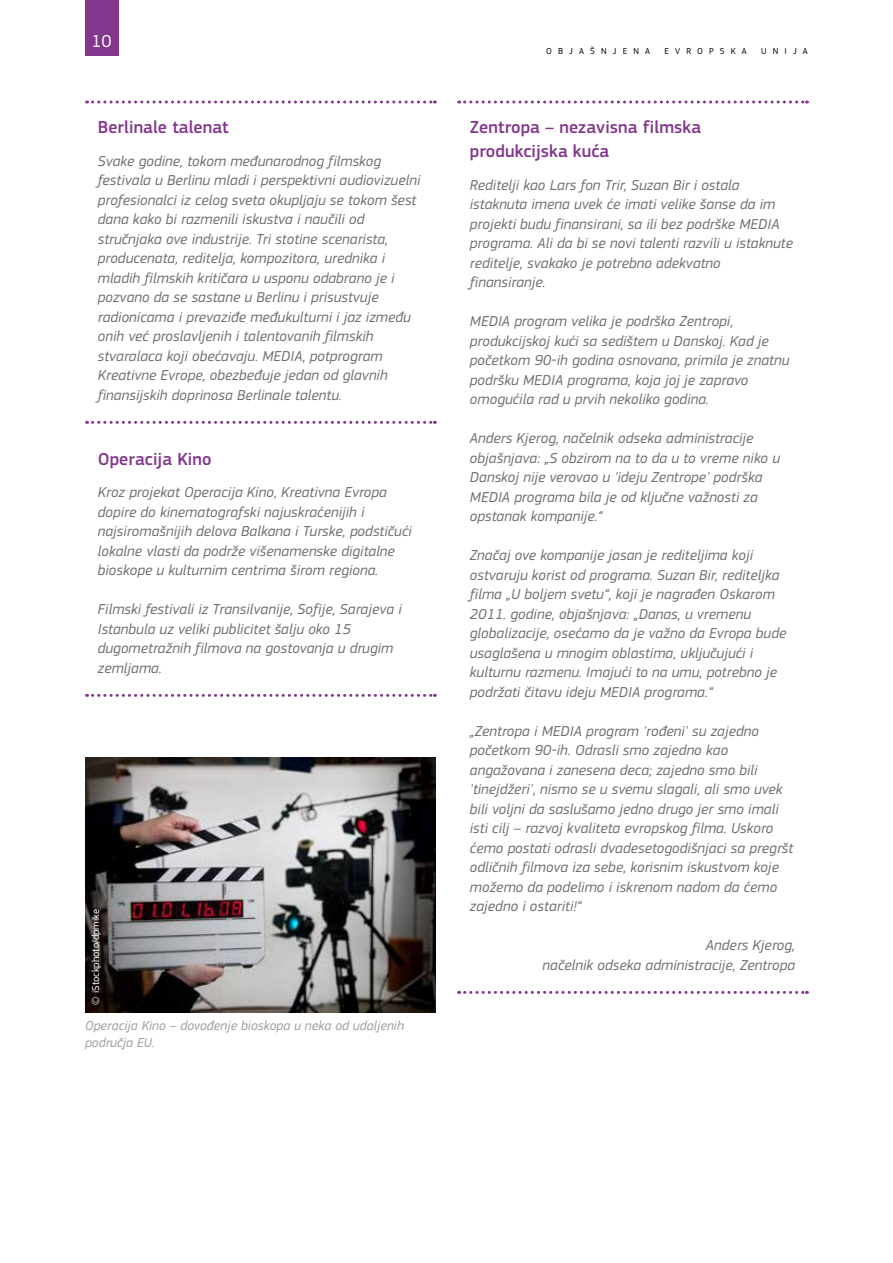
<style>
.page{position:relative;width:893px;height:1263px;background:#fff}
.page>*{position:absolute;margin:0;border:0;box-sizing:border-box;transform-origin:0 0}
.t1{font:500 18px/24px "EC Square Sans Pro";letter-spacing:.005em;color:#82368c}
.t2{font:18px "EC Square Sans Pro";color:#fff}
.t3{font:italic 15px/19.5px "EC Square Sans Pro";letter-spacing:.005em;color:#706f6f}
.t4{font:italic 13.5px/16.5px "EC Square Sans Pro";letter-spacing:.005em;color:#9d9d9c}
.t5{font:10.5px "EC Square Sans Pro";color:#fff}
.t6{font:9px "EC Square Sans Pro";letter-spacing:.68em;color:#000}
</style>
<div class="page">
<div style="left:85px;top:0;width:33px;height:55px;background:#82368c"></div>
<svg style="left:87px;top:101px;width:348px;height:3px"></svg>
<svg style="left:87px;top:421px;width:348px;height:3px"></svg>
<svg style="left:87px;top:694px;width:348px;height:3px"></svg>
<img style="left:85px;top:757px;width:351px;height:256px">
<svg style="left:459px;top:101px;width:348px;height:3px"></svg>
<svg style="left:459px;top:991px;width:348px;height:3px"></svg>
<p class="t2" style="left:92px;top:30px;width:22px">10</p>
<p class="t1" style="left:98px;top:116px;width:132px">Berlinale talenat</p>
<p class="t3" style="left:98px;top:151px;width:324px">Svake godine, tokom međunarodnog filmskog festivala u Berlinu mladi i perspektivni audiovizuelni profesionalci iz celog sveta okupljaju se tokom šest dana kako bi razmenili iskustva i naučili od stručnjaka ove industrije. Tri stotine scenarista, producenata, reditelja, kompozitora, urednika i mladih filmskih kritičara u usponu odabrano je i pozvano da se sastane u Berlinu i prisustvuje radionicama i prevaziđe međukulturni i jaz između onih već proslavljenih i talentovanih filmskih stvaralaca koji obećavaju. MEDIA, potprogram Kreativne Evrope, obezbeđuje jedan od glavnih finansijskih doprinosa Berlinale talentu.</p>
<p class="t1" style="left:98px;top:447px;width:115px">Operacija Kino</p>
<p class="t3" style="left:98px;top:482px;width:316px">Kroz projekat Operacija Kino, Kreativna Evropa dopire do kinematografski najuskraćenijih i najsiromašnijih delova Balkana i Turske, podstičući lokalne vlasti da podrže višenamenske digitalne bioskope u kulturnim centrima širom regiona.</p>
<p class="t3" style="left:98px;top:599px;width:305px">Filmski festivali iz Transilvanije, Sofije, Sarajeva i Istanbula uz veliki publicitet šalju oko 15 dugometražnih filmova na gostovanja u drugim zemljama.</p>
<p class="t5" style="left:90px;top:1004px;width:97px;rotate:-90deg">© ISTOCKPHOTO/DPMIKE</p>
<p class="t4" style="left:85px;top:1018px;width:320px">Operacija Kino – dovođenje bioskopa u neka od udaljenih područja EU.</p>
<p class="t6" style="left:546px;top:45px;width:105px">OBJAŠNJENA</p>
<p class="t6" style="left:665px;top:45px;width:84px">E VRO PSKA</p>
<p class="t6" style="left:761px;top:45px;width:48px">UNIJA</p>
<p class="t1" style="left:470px;top:116px;width:233px">Zentropa – nezavisna filmska produkcijska kuća</p>
<p class="t3" style="left:470px;top:175px;width:325px">Reditelji kao Lars fon Trir, Suzan Bir i ostala istaknuta imena uvek će imati velike šanse da im projekti budu finansirani, sa ili bez podrške MEDIA programa. Ali da bi se novi talenti razvili u istaknute reditelje, svakako je potrebno adekvatno finansiranje.</p>
<p class="t3" style="left:470px;top:311px;width:321px">MEDIA program velika je podrška Zentropi, produkcijskoj kući sa sedištem u Danskoj. Kad je početkom 90-ih godina osnovana, primila je znatnu podršku MEDIA programa, koja joj je zapravo omogućila rad u prvih nekoliko godina.</p>
<p class="t3" style="left:470px;top:428px;width:312px">Anders Kjerog, načelnik odseka administracije objašnjava: „S obzirom na to da u to vreme niko u Danskoj nije verovao u 'ideju Zentrope' podrška MEDIA programa bila je od ključne važnosti za opstanak kompanije.“</p>
<p class="t3" style="left:470px;top:545px;width:318px">Značaj ove kompanije jasan je rediteljima koji ostvaruju korist od programa. Suzan Bir, rediteljka filma „U boljem svetu“, koji je nagrađen Oskarom 2011. godine, objašnjava: „Danas, u vremenu globalizacije, osećamo da je važno da Evropa bude usaglašena u mnogim oblastima, uključujući i kulturnu razmenu. Imajući to na umu, potrebno je podržati čitavu ideju MEDIA programa.“</p>
<p class="t3" style="left:470px;top:721px;width:325px">„Zentropa i MEDIA program 'rođeni' su zajedno početkom 90-ih. Odrasli smo zajedno kao angažovana i zanesena deca; zajedno smo bili 'tinejdžeri', nismo se u svemu slagali, ali smo uvek bili voljni da saslušamo jedno drugo jer smo imali isti cilj – razvoj kvaliteta evropskog filma. Uskoro ćemo postati odrasli dvadesetogodišnjaci sa pregršt odličnih filmova iza sebe, korisnim iskustvom koje možemo da podelimo i iskrenom nadom da ćemo zajedno i ostariti!“</p>
<p class="t3" style="left:543px;top:935px;width:254px;text-align:right">Anders Kjerog,<br>načelnik odseka administracije, Zentropa</p>
</div>
